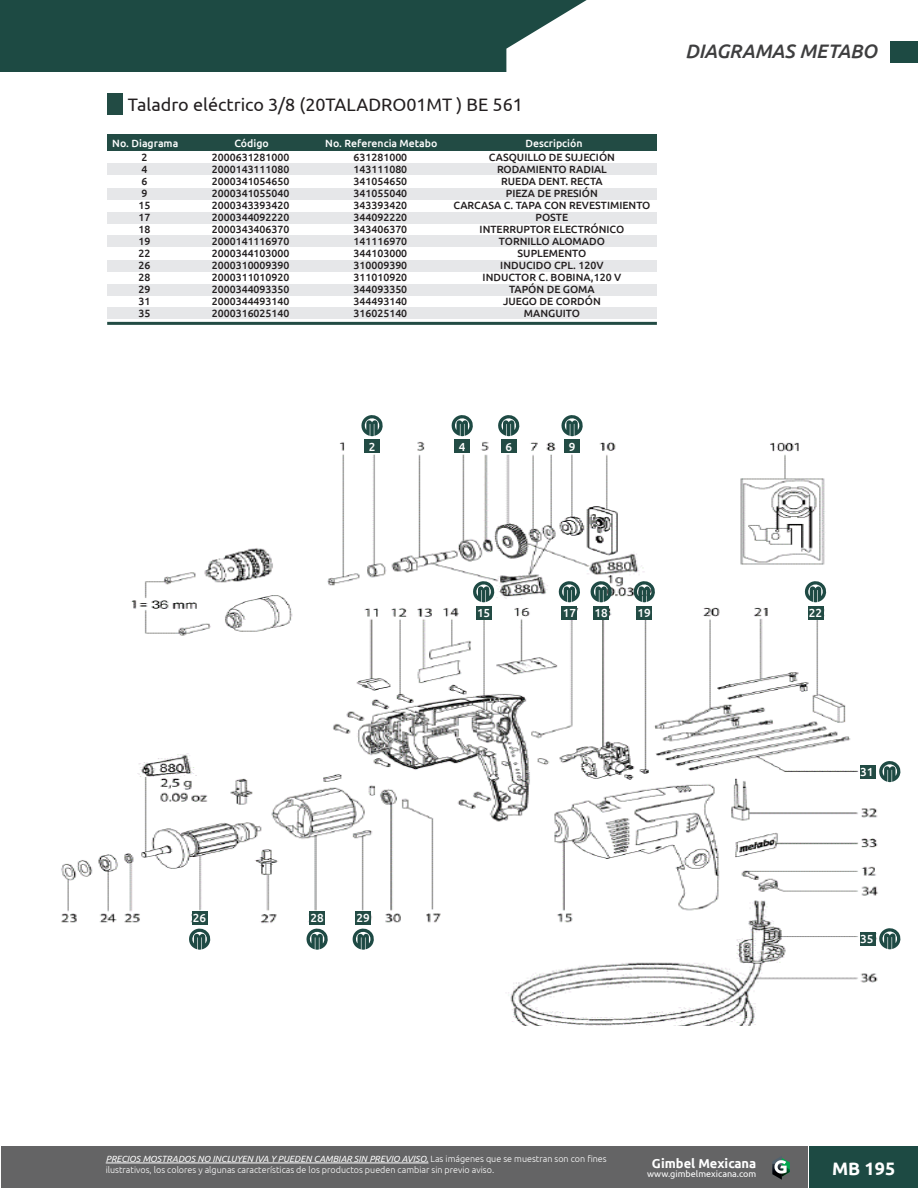
<style>
.page{position:relative;width:918px;height:1188px;background:#fff}
.page>*{position:absolute;margin:0;border:0;box-sizing:border-box;transform-origin:0 0}
.t1{font:italic 500 19.5px "Ubuntu";color:#3e3e3f}
.TÍTULOS_DE_PRODUCTOS{font:18px "Ubuntu";color:#231f20}
.t2{font:700 18px "Ubuntu";color:#fff}
.t3{font:700 12.9px "Ubuntu";color:#fff}
.COTAS{font:500 11.7px "Ubuntu";color:#fff}
.CODIGO{font:500 10.5px "Ubuntu";color:#231f20}
.ENCABEZADO_DE_TABLA{font:500 10.5px "Ubuntu";color:#fff}
.t4{font:300 9px/10.8px "Ubuntu";color:#fff}
.t5{font:9px "Ubuntu";color:#fff}
.s1{font-weight:400;font-style:italic}
</style>
<div class="page">
<div style="left:1px;top:1146px;width:806px;height:42px;background:#646465"></div>
<div style="left:809px;top:1146px;width:109px;height:42px;background:#1d4a43"></div>
<svg style="left:772px;top:1156px;width:18px;height:24px"></svg>
<hr style="left:106px;top:1163px;width:322px;height:1px;background:#fff">
<div style="left:1px;top:0;width:917px;height:72px;background:#1d4a43"></div>
<svg style="left:506px;top:0;width:412px;height:72px;background:#eff2f1"></svg>
<div style="left:890px;top:41px;width:28px;height:21px;background:#1d4a43"></div>
<div style="left:107px;top:94px;width:16px;height:21px;background:#224b44"></div>
<div style="left:107px;top:134px;width:550px;height:17px;background:#224b44"></div>
<hr style="left:107px;top:322px;width:550px;height:3px;background:#224b44">
<div style="left:107px;top:163px;width:550px;height:12px;background:#e6e7e9"></div>
<div style="left:107px;top:212px;width:550px;height:12px;background:#e6e7e9"></div>
<div style="left:107px;top:284px;width:550px;height:12px;background:#e6e7e9"></div>
<div style="left:107px;top:260px;width:550px;height:12px;background:#e6e7e9"></div>
<div style="left:107px;top:188px;width:550px;height:12px;background:#e6e7e9"></div>
<div style="left:107px;top:235px;width:550px;height:12px;background:#e6e7e9"></div>
<div style="left:107px;top:307px;width:550px;height:12px;background:#e6e7e9"></div>
<img style="left:61px;top:436px;width:817px;height:590px">
<div style="left:364px;top:440px;width:16px;height:13px;background:#224b44"></div>
<div style="left:454px;top:440px;width:16px;height:13px;background:#224b44"></div>
<div style="left:501px;top:440px;width:16px;height:13px;background:#224b44"></div>
<div style="left:564px;top:440px;width:16px;height:13px;background:#224b44"></div>
<div style="left:476px;top:606px;width:16px;height:13px;background:#224b44"></div>
<div style="left:561px;top:606px;width:16px;height:13px;background:#224b44"></div>
<div style="left:593px;top:606px;width:16px;height:13px;background:#224b44"></div>
<div style="left:636px;top:606px;width:16px;height:13px;background:#224b44"></div>
<div style="left:808px;top:606px;width:15px;height:13px;background:#224b44"></div>
<div style="left:192px;top:911px;width:16px;height:13px;background:#224b44"></div>
<div style="left:309px;top:911px;width:16px;height:13px;background:#224b44"></div>
<div style="left:355px;top:911px;width:16px;height:13px;background:#224b44"></div>
<div style="left:860px;top:765px;width:16px;height:13px;background:#224b44"></div>
<div style="left:860px;top:932px;width:16px;height:14px;background:#224b44"></div>
<svg style="left:361px;top:415px;width:22px;height:21px"></svg>
<svg style="left:451px;top:415px;width:22px;height:21px"></svg>
<svg style="left:498px;top:415px;width:22px;height:21px"></svg>
<svg style="left:561px;top:415px;width:22px;height:21px"></svg>
<svg style="left:472px;top:580px;width:23px;height:22px"></svg>
<svg style="left:557px;top:580px;width:24px;height:22px"></svg>
<svg style="left:589px;top:580px;width:24px;height:22px"></svg>
<svg style="left:632px;top:580px;width:24px;height:22px"></svg>
<svg style="left:804px;top:580px;width:23px;height:22px"></svg>
<svg style="left:188px;top:928px;width:23px;height:22px"></svg>
<svg style="left:305px;top:928px;width:24px;height:22px"></svg>
<svg style="left:351px;top:928px;width:24px;height:22px"></svg>
<svg style="left:879px;top:761px;width:22px;height:21px"></svg>
<svg style="left:879px;top:928px;width:22px;height:21px"></svg>
<p class="TÍTULOS_DE_PRODUCTOS" style="left:128px;top:94px;width:397px">Taladro eléctrico 3/8 (20TALADRO01MT ) BE 561</p>
<p class="CODIGO" style="left:141px;top:151px;width:7px">2</p>
<p class="CODIGO" style="left:141px;top:163px;width:7px">4</p>
<p class="CODIGO" style="left:141px;top:175px;width:7px">6</p>
<p class="CODIGO" style="left:141px;top:187px;width:7px">9</p>
<p class="CODIGO" style="left:138px;top:199px;width:13px">15</p>
<p class="CODIGO" style="left:138px;top:211px;width:13px">17</p>
<p class="CODIGO" style="left:138px;top:223px;width:13px">18</p>
<p class="CODIGO" style="left:138px;top:235px;width:13px">19</p>
<p class="CODIGO" style="left:138px;top:247px;width:13px">22</p>
<p class="CODIGO" style="left:138px;top:259px;width:13px">26</p>
<p class="CODIGO" style="left:138px;top:271px;width:13px">28</p>
<p class="CODIGO" style="left:138px;top:283px;width:13px">29</p>
<p class="CODIGO" style="left:138px;top:295px;width:13px">31</p>
<p class="CODIGO" style="left:138px;top:307px;width:13px">35</p>
<p class="ENCABEZADO_DE_TABLA" style="left:112px;top:136px;width:68px">No. Diagrama</p>
<p class="ENCABEZADO_DE_TABLA" style="left:234px;top:136px;width:36px">Código</p>
<p class="ENCABEZADO_DE_TABLA" style="left:325px;top:136px;width:114px">No. Referencia Metabo</p>
<p class="ENCABEZADO_DE_TABLA" style="left:526px;top:136px;width:59px">Descripción</p>
<p class="CODIGO" style="left:489px;top:151px;width:128px">CASQUILLO DE SUJECIÓN</p>
<p class="CODIGO" style="left:497px;top:163px;width:111px">RODAMIENTO RADIAL</p>
<p class="CODIGO" style="left:501px;top:175px;width:103px">RUEDA DENT. RECTA</p>
<p class="CODIGO" style="left:506px;top:187px;width:94px">PIEZA DE PRESIÓN</p>
<p class="CODIGO" style="left:453px;top:199px;width:198px">CARCASA C. TAPA CON REVESTIMIENTO</p>
<p class="CODIGO" style="left:536px;top:211px;width:34px">POSTE</p>
<p class="CODIGO" style="left:480px;top:223px;width:146px">INTERRUPTOR ELECTRÓNICO</p>
<p class="CODIGO" style="left:499px;top:235px;width:107px">TORNILLO ALOMADO</p>
<p class="CODIGO" style="left:518px;top:247px;width:70px">SUPLEMENTO</p>
<p class="CODIGO" style="left:500px;top:259px;width:105px">INDUCIDO CPL. 120V</p>
<p class="CODIGO" style="left:483px;top:271px;width:140px">INDUCTOR C. BOBINA,120 V</p>
<p class="CODIGO" style="left:509px;top:283px;width:87px">TAPÓN DE GOMA</p>
<p class="CODIGO" style="left:503px;top:295px;width:99px">JUEGO DE CORDÓN</p>
<p class="CODIGO" style="left:524px;top:307px;width:57px">MANGUITO</p>
<p class="CODIGO" style="left:212px;top:151px;width:79px">2000631281000</p>
<p class="CODIGO" style="left:212px;top:163px;width:79px">2000143111080</p>
<p class="CODIGO" style="left:212px;top:175px;width:79px">2000341054650</p>
<p class="CODIGO" style="left:212px;top:187px;width:79px">2000341055040</p>
<p class="CODIGO" style="left:212px;top:199px;width:79px">2000343393420</p>
<p class="CODIGO" style="left:212px;top:211px;width:79px">2000344092220</p>
<p class="CODIGO" style="left:212px;top:223px;width:79px">2000343406370</p>
<p class="CODIGO" style="left:212px;top:235px;width:79px">2000141116970</p>
<p class="CODIGO" style="left:212px;top:247px;width:79px">2000344103000</p>
<p class="CODIGO" style="left:212px;top:259px;width:79px">2000310009390</p>
<p class="CODIGO" style="left:212px;top:271px;width:79px">2000311010920</p>
<p class="CODIGO" style="left:212px;top:283px;width:79px">2000344093350</p>
<p class="CODIGO" style="left:212px;top:295px;width:79px">2000344493140</p>
<p class="CODIGO" style="left:212px;top:307px;width:79px">2000316025140</p>
<p class="CODIGO" style="left:354px;top:151px;width:55px">631281000</p>
<p class="CODIGO" style="left:354px;top:163px;width:55px">143111080</p>
<p class="CODIGO" style="left:354px;top:175px;width:55px">341054650</p>
<p class="CODIGO" style="left:354px;top:187px;width:55px">341055040</p>
<p class="CODIGO" style="left:354px;top:199px;width:55px">343393420</p>
<p class="CODIGO" style="left:354px;top:211px;width:55px">344092220</p>
<p class="CODIGO" style="left:354px;top:223px;width:55px">343406370</p>
<p class="CODIGO" style="left:354px;top:235px;width:55px">141116970</p>
<p class="CODIGO" style="left:354px;top:247px;width:55px">344103000</p>
<p class="CODIGO" style="left:354px;top:259px;width:55px">310009390</p>
<p class="CODIGO" style="left:354px;top:271px;width:55px">311010920</p>
<p class="CODIGO" style="left:354px;top:283px;width:55px">344093350</p>
<p class="CODIGO" style="left:354px;top:295px;width:55px">344493140</p>
<p class="CODIGO" style="left:354px;top:307px;width:55px">316025140</p>
<h1 class="t1" style="left:685px;top:39px;width:193px">DIAGRAMAS METABO</h1>
<p class="COTAS" style="left:369px;top:439px;width:8px">2</p>
<p class="COTAS" style="left:459px;top:439px;width:8px">4</p>
<p class="COTAS" style="left:505px;top:439px;width:8px">6</p>
<p class="COTAS" style="left:569px;top:439px;width:8px">9</p>
<p class="COTAS" style="left:193px;top:911px;width:15px">26</p>
<p class="COTAS" style="left:310px;top:911px;width:15px">28</p>
<p class="COTAS" style="left:357px;top:911px;width:15px">29</p>
<p class="COTAS" style="left:477px;top:606px;width:15px">15</p>
<p class="COTAS" style="left:563px;top:606px;width:15px">17</p>
<p class="COTAS" style="left:595px;top:606px;width:15px">18</p>
<p class="COTAS" style="left:638px;top:606px;width:15px">19</p>
<p class="COTAS" style="left:809px;top:606px;width:15px">22</p>
<p class="COTAS" style="left:860px;top:765px;width:15px">31</p>
<p class="COTAS" style="left:860px;top:932px;width:15px">35</p>
<p class="t4" style="left:106px;top:1153px;width:503px"><span class="s1">PRECIOS MOSTRADOS NO INCLUYEN IVA Y PUEDEN CAMBIAR SIN PREVIO AVISO.</span> Las imágenes que se muestran son con fines ilustrativos, los colores y algunas características de los productos pueden cambiar sin previo aviso.</p>
<p class="t3" style="left:652px;top:1155px;width:106px">Gimbel Mexicana</p>
<p class="t5" style="left:647px;top:1169px;width:111px">www.gimbelmexicana.com</p>
<h2 class="t2" style="left:832px;top:1158px;width:65px">MB 195</h2>
</div>
